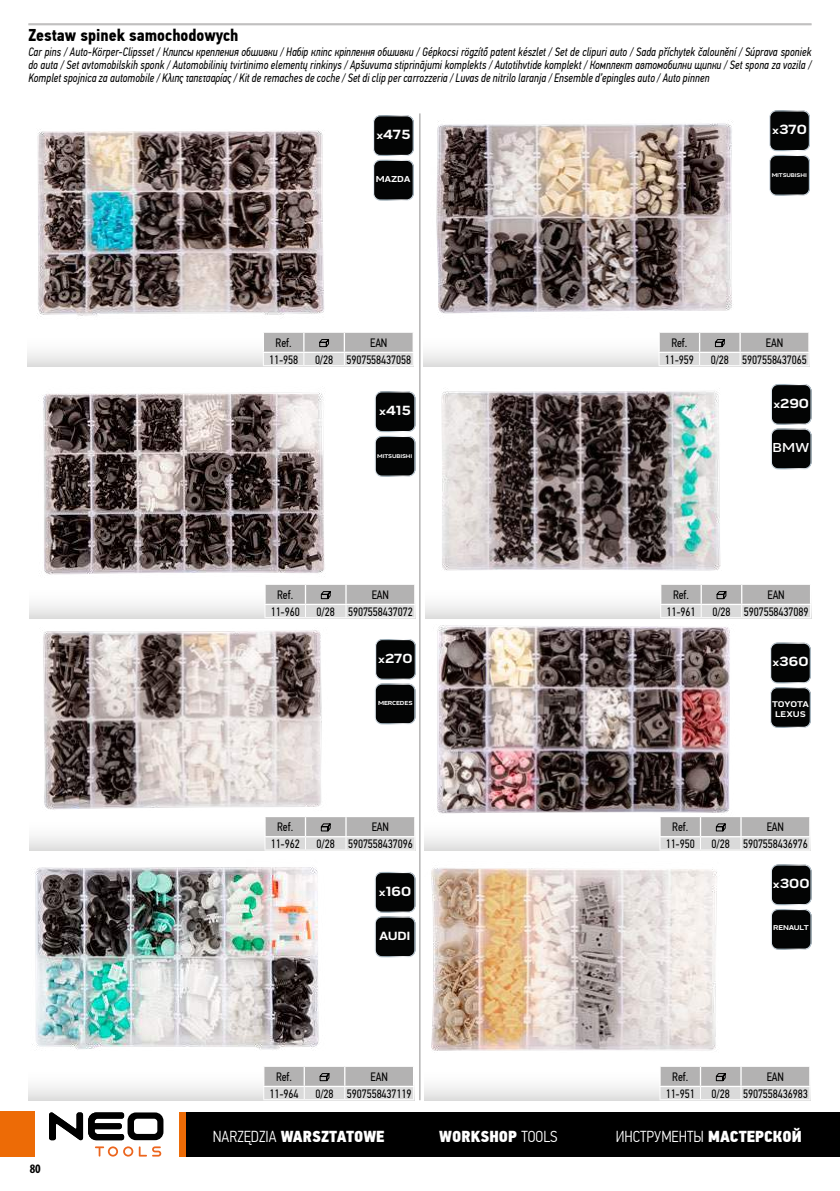
<style>
.page{position:relative;width:840px;height:1191px;background:#fff}
.page>*{position:absolute;margin:0;border:0;box-sizing:border-box;transform-origin:0 0}
.t1{font:700 17.2px "PF Din Text Cond Pro";color:#000}
.t2{font:15.8px "PF Din Text Cond Pro X Black";color:#fff}
.t3{font:300 15.8px "PF Din Text Cond Pro";color:#fff}
.t4{font:700 13.6px "Pill Gothic 900 mg";color:#fff}
.t5{font:500 13.2px "Pill Gothic 900 mg";color:#fff}
.t6{font:700 condensed 13px "Myriad Pro";color:#000}
.t7{font:italic 12.2px/12.8px "PF Din Text Cond Pro";letter-spacing:.01em;color:#000;text-align:justify;scale:.9 1}
.t8{font:12.2px "PF Din Text Cond Pro";letter-spacing:-.01em;color:#000;scale:.95 1}
.t9{font:700 12.2px "Pill Gothic 900 mg";color:#fff}
.t10{font:700 8.8px "Pill Gothic 900 mg";letter-spacing:-.025em;color:#fff}
.t11{font:700 8.4px/10.2px "Pill Gothic 900 mg";letter-spacing:-.025em;color:#fff;text-align:center}
.t12{font:700 7.2px "Pill Gothic 900 mg";letter-spacing:-.025em;color:#fff}
.t13{font:700 6px "Pill Gothic 900 mg";letter-spacing:-.025em;color:#fff}
.t14{font:700 5.6px "Pill Gothic 900 mg";letter-spacing:-.025em;color:#fff}
.s1{font-size:10.4px}
.s2{font-family:"PF Din Text Cond Pro";font-weight:300}
.s3{font-family:"PF Din Text Cond Pro X Black";font-weight:400}
</style>
<div class="page">
<div style="left:179px;top:1112px;width:7px;height:44px;background:#ed6b06"></div>
<div style="left:186px;top:1112px;width:653px;height:44px;background:#000"></div>
<svg style="left:95px;top:1146px;width:38px;height:10px"></svg>
<svg style="left:139px;top:1146px;width:22px;height:10px"></svg>
<svg style="left:49px;top:1112px;width:114px;height:28px"></svg>
<div style="left:0;top:1111px;width:34px;height:45px;background:#ed6b06"></div>
<hr style="left:419px;top:113px;width:1px;height:987px;background:#b3b2b2">
<hr style="left:28px;top:23px;width:783px;height:1px;background:#b3b2b2">
<hr style="left:28px;top:24px;width:783px;height:1px;background:#b3b2b2">
<svg style="left:28px;top:352px;width:234px;height:14px"></svg>
<svg style="left:262px;top:332px;width:151px;height:34px;background:#c7c7c7"></svg>
<svg style="left:423px;top:352px;width:235px;height:14px"></svg>
<svg style="left:658px;top:332px;width:151px;height:34px;background:#c7c7c7"></svg>
<svg style="left:373px;top:115px;width:40px;height:85px;background:#232525"></svg>
<img style="left:37px;top:129px;width:287px;height:188px">
<img style="left:436px;top:120px;width:297px;height:194px">
<svg style="left:769px;top:110px;width:40px;height:86px;background:#252727"></svg>
<svg style="left:424px;top:836px;width:235px;height:14px"></svg>
<svg style="left:659px;top:817px;width:151px;height:33px;background:#c6c5c5"></svg>
<svg style="left:424px;top:1086px;width:235px;height:14px"></svg>
<svg style="left:659px;top:1066px;width:151px;height:33px;background:#c6c5c5"></svg>
<img style="left:415px;top:616px;width:330px;height:204px">
<img style="left:415px;top:853px;width:302px;height:199px">
<svg style="left:770px;top:642px;width:40px;height:86px;background:#252728"></svg>
<svg style="left:771px;top:864px;width:40px;height:85px;background:#232525"></svg>
<svg style="left:30px;top:604px;width:234px;height:14px"></svg>
<svg style="left:264px;top:584px;width:151px;height:34px;background:#c7c7c7"></svg>
<div style="left:30px;top:816px;width:385px;height:34px;background:linear-gradient(to bottom,#fff,#e5e5e5)"></div>
<svg style="left:264px;top:816px;width:151px;height:34px;background:#c7c7c7"></svg>
<svg style="left:28px;top:1086px;width:235px;height:14px"></svg>
<svg style="left:264px;top:1066px;width:149px;height:33px;background:#c5c4c4"></svg>
<svg style="left:425px;top:604px;width:234px;height:14px"></svg>
<svg style="left:659px;top:584px;width:151px;height:34px;background:#c7c7c7"></svg>
<img style="left:42px;top:392px;width:283px;height:183px">
<img style="left:441px;top:388px;width:280px;height:183px">
<img style="left:43px;top:630px;width:279px;height:180px">
<img style="left:32px;top:867px;width:287px;height:183px">
<svg style="left:375px;top:391px;width:40px;height:86px;background:#252727"></svg>
<svg style="left:771px;top:384px;width:40px;height:85px;background:#232425"></svg>
<svg style="left:375px;top:639px;width:40px;height:85px;background:#232425"></svg>
<svg style="left:375px;top:872px;width:40px;height:85px;background:#232425"></svg>
<h1 class="t1" style="left:28px;top:25px;width:211px">Zestaw spinek samochodowych</h1>
<p class="t7" style="left:28px;top:46px;width:871px">Car pins / Auto-Körper-Clipsset / Клипсы крепления обшивки / Набір кліпс кріплення обшивки / Gépkocsi rögzítő patent készlet / Set de clipuri auto / Sada příchytek čalounění / Súprava sponiek do auta / Set avtomobilskih sponk / Automobilinių tvirtinimo elementų rinkinys / Apšuvuma stiprinājumi komplekts / Autotihvtide komplekt / Комплект автомобилни щипки / Set spona za vozila / Komplet spojnica za automobile / Κλιπς ταπετσαρίας / Kit de remaches de coche / Set di clip per carrozzeria / Luvas de nitrilo laranja / Ensemble d’epingles auto / Auto pinnen</p>
<p class="t4" style="left:376px;top:126px;width:36px"><span class="s1">x</span>475</p>
<p class="t10" style="left:375px;top:174px;width:36px">MAZDA</p>
<p class="t8" style="left:275px;top:335px;width:18px">Ref.</p>
<p class="t8" style="left:370px;top:335px;width:20px">EAN</p>
<p class="t8" style="left:269px;top:352px;width:32px">11-958</p>
<p class="t8" style="left:315px;top:352px;width:103px">0/28 5907558437058</p>
<p class="t4" style="left:379px;top:402px;width:33px"><span class="s1">x</span>415</p>
<p class="t14" style="left:377px;top:452px;width:37px">MITSUBISHI</p>
<p class="t8" style="left:277px;top:587px;width:18px">Ref.</p>
<p class="t8" style="left:371px;top:587px;width:20px">EAN</p>
<p class="t8" style="left:270px;top:604px;width:32px">11-960</p>
<p class="t8" style="left:316px;top:604px;width:103px">0/28 5907558437072</p>
<p class="t4" style="left:378px;top:650px;width:36px"><span class="s1">x</span>270</p>
<p class="t13" style="left:378px;top:699px;width:36px">MERCEDES</p>
<p class="t8" style="left:277px;top:819px;width:18px">Ref.</p>
<p class="t8" style="left:371px;top:819px;width:20px">EAN</p>
<p class="t8" style="left:270px;top:836px;width:32px">11-962</p>
<p class="t8" style="left:316px;top:836px;width:103px">0/28 5907558437096</p>
<p class="t4" style="left:378px;top:883px;width:34px"><span class="s1">x</span>160</p>
<p class="t9" style="left:379px;top:928px;width:33px">AUDI</p>
<p class="t8" style="left:276px;top:1069px;width:18px">Ref.</p>
<p class="t8" style="left:370px;top:1069px;width:20px">EAN</p>
<p class="t8" style="left:269px;top:1086px;width:32px">11-964</p>
<p class="t8" style="left:315px;top:1086px;width:103px">0/28 5907558437119</p>
<p class="t4" style="left:771px;top:121px;width:36px"><span class="s1">x</span>370</p>
<p class="t14" style="left:771px;top:171px;width:37px">MITSUBISHI</p>
<p class="t8" style="left:671px;top:335px;width:18px">Ref.</p>
<p class="t8" style="left:765px;top:335px;width:20px">EAN</p>
<p class="t8" style="left:664px;top:352px;width:32px">11-959</p>
<p class="t8" style="left:710px;top:352px;width:103px">0/28 5907558437065</p>
<p class="t4" style="left:772px;top:395px;width:37px"><span class="s1">x</span>290</p>
<p class="t5" style="left:772px;top:440px;width:39px">BMW</p>
<p class="t8" style="left:672px;top:587px;width:18px">Ref.</p>
<p class="t8" style="left:767px;top:587px;width:20px">EAN</p>
<p class="t8" style="left:666px;top:604px;width:32px">11-961</p>
<p class="t8" style="left:712px;top:604px;width:103px">0/28 5907558437089</p>
<p class="t4" style="left:772px;top:653px;width:38px"><span class="s1">x</span>360</p>
<p class="t11" style="left:771px;top:698px;width:38px">TOYOTA<br>LEXUS</p>
<p class="t8" style="left:672px;top:819px;width:18px">Ref.</p>
<p class="t8" style="left:766px;top:819px;width:20px">EAN</p>
<p class="t8" style="left:665px;top:836px;width:32px">11-950</p>
<p class="t8" style="left:711px;top:836px;width:103px">0/28 5907558436976</p>
<p class="t4" style="left:772px;top:875px;width:38px"><span class="s1">x</span>300</p>
<p class="t12" style="left:772px;top:923px;width:37px">RENAULT</p>
<p class="t8" style="left:672px;top:1069px;width:18px">Ref.</p>
<p class="t8" style="left:766px;top:1069px;width:20px">EAN</p>
<p class="t8" style="left:665px;top:1086px;width:32px">11-951</p>
<p class="t8" style="left:711px;top:1086px;width:103px">0/28 5907558436983</p>
<p class="t6" style="left:30px;top:1160px;width:13px">80</p>
<p class="t2" style="left:213px;top:1126px;width:173px"><span class="s2">NARZĘDZIA</span> WARSZTATOWE</p>
<p class="t2" style="left:439px;top:1126px;width:120px">WORKSHOP <span class="s2">TOOLS</span></p>
<p class="t3" style="left:615px;top:1127px;width:187px">ИНСТРУМЕНТЫ <span class="s3">МАСТЕРСКОЙ</span></p>
</div>
